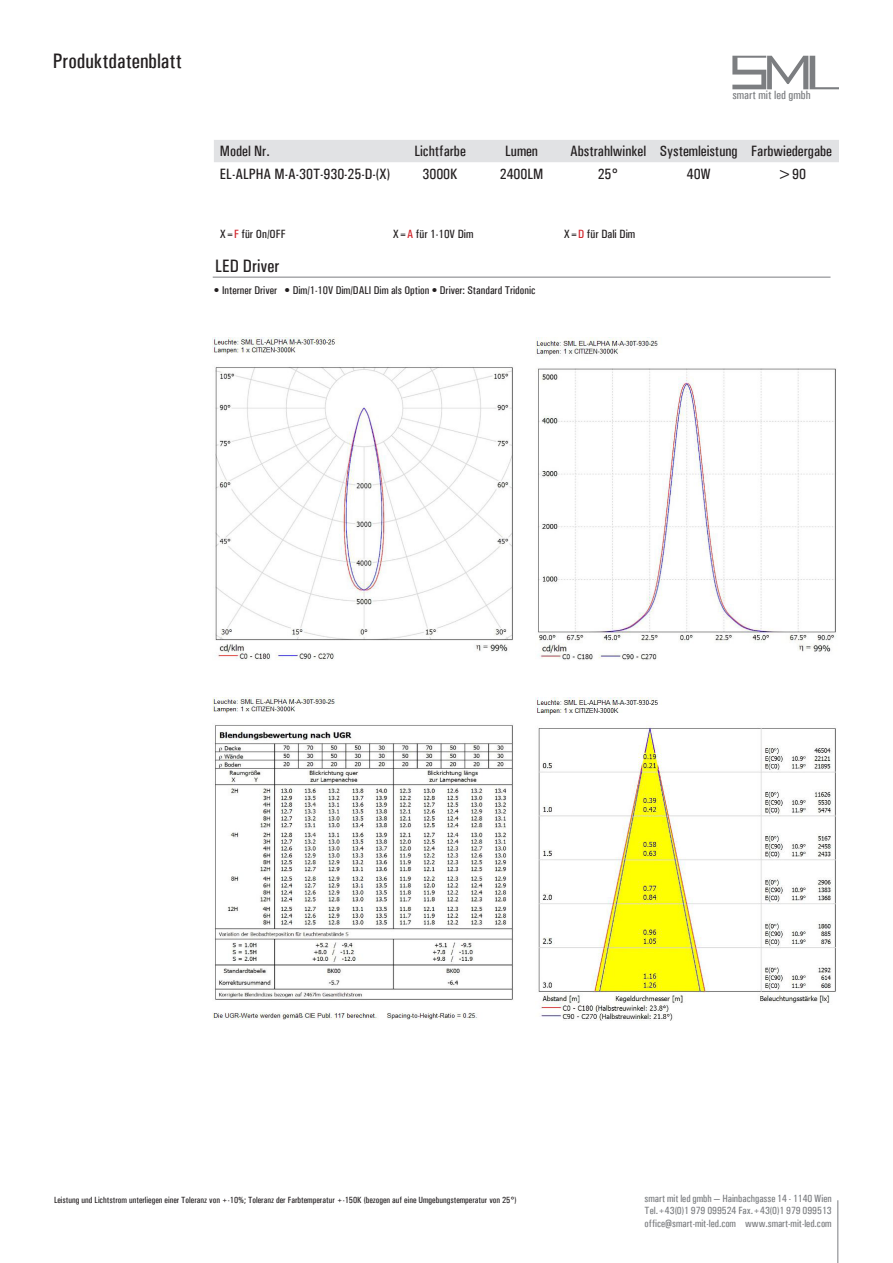
<style>
.page{position:relative;width:893px;height:1263px;background:#fff}
.page>*{position:absolute;margin:0;border:0;box-sizing:border-box;transform-origin:0 0}
.t1{font:500 condensed 21px "Univers";color:#231f20}
.Einf__Abs{font:500 condensed 18px "Univers";color:#231f20}
.Einf__Abs-2{font:500 condensed 15px "Univers";color:#231f20}
.Einf__Abs-3{font:500 condensed 12px "Univers";color:#231f20}
.t2{font:500 condensed 12px "Univers";color:#7c7e81}
.Einf__Abs-4{font:500 condensed 11.25px "Univers";color:#231f20}
.t3{font:500 condensed 10.5px/12.6px "Univers";color:#7c7e81;text-align:justify}
.t4{font:500 condensed 9px "Univers";color:#231f20}
.s1{color:#d1232a}
</style>
<div class="page">
<svg style="left:732px;top:56px;width:107px;height:33px"></svg>
<hr style="left:837px;top:1200px;width:1px;height:63px;background:#7c7e81">
<div style="left:214px;top:140px;width:625px;height:22px;background:#e1e2e4"></div>
<hr style="left:213px;top:277px;width:617px;height:1px;background:#7c7e81">
<img style="left:213px;top:338px;width:300px;height:322px">
<img style="left:535px;top:338px;width:301px;height:322px">
<img style="left:213px;top:698px;width:300px;height:322px">
<img style="left:535px;top:698px;width:301px;height:322px">
<h1 class="t1" style="left:53px;top:49px;width:131px">Produktdatenblatt</h1>
<h3 class="t2" style="left:732px;top:88px;width:80px">smart mit led gmbh</h3>
<p class="Einf__Abs-2" style="left:220px;top:142px;width:51px">Model Nr.</p>
<p class="Einf__Abs-2" style="left:414px;top:142px;width:53px">Lichtfarbe</p>
<p class="Einf__Abs-2" style="left:505px;top:142px;width:34px">Lumen</p>
<p class="Einf__Abs-2" style="left:570px;top:142px;width:78px">Abstrahlwinkel</p>
<p class="Einf__Abs-2" style="left:660px;top:142px;width:79px">Systemleistung</p>
<p class="Einf__Abs-2" style="left:751px;top:142px;width:82px">Farbwiedergabe</p>
<p class="Einf__Abs-2" style="left:220px;top:165px;width:172px">EL-ALPHA M-A-30T-930-25-D-(X)</p>
<p class="Einf__Abs-2" style="left:423px;top:165px;width:37px">3000K</p>
<p class="Einf__Abs-2" style="left:500px;top:165px;width:45px">2400LM</p>
<p class="Einf__Abs-2" style="left:598px;top:165px;width:22px">25°</p>
<p class="Einf__Abs-2" style="left:687px;top:165px;width:26px">40W</p>
<p class="Einf__Abs-2" style="left:777px;top:165px;width:30px">&gt;90</p>
<p class="Einf__Abs-3" style="left:220px;top:226px;width:67px">X=<span class="s1">F</span> für On/OFF</p>
<p class="Einf__Abs-3" style="left:393px;top:226px;width:82px">X=<span class="s1">A</span> für 1-10V Dim</p>
<p class="Einf__Abs-3" style="left:564px;top:226px;width:73px">X=<span class="s1">D</span> für Dali Dim</p>
<p class="Einf__Abs" style="left:215px;top:255px;width:66px">LED Driver</p>
<p class="Einf__Abs-4" style="left:214px;top:284px;width:323px">• Interner Driver • Dim/1-10V Dim/DALI Dim als Option • Driver: Standard Tridonic</p>
<p class="t4" style="left:54px;top:1195px;width:464px">Leistung und Lichtstrom unterliegen einer Toleranz von +-10%; Toleranz der Farbtemperatur +-150K (bezogen auf eine Umgebungstemperatur von 25°)</p>
<p class="t3" style="left:645px;top:1192px;width:189px">smart mit led gmbh — Hainbachgasse 14 - 1140 Wien Tel.+43(0)1 979 099524 Fax.+43(0)1 979 099513 office@smart-mit-led.com www.smart-mit-led.com</p>
</div>
